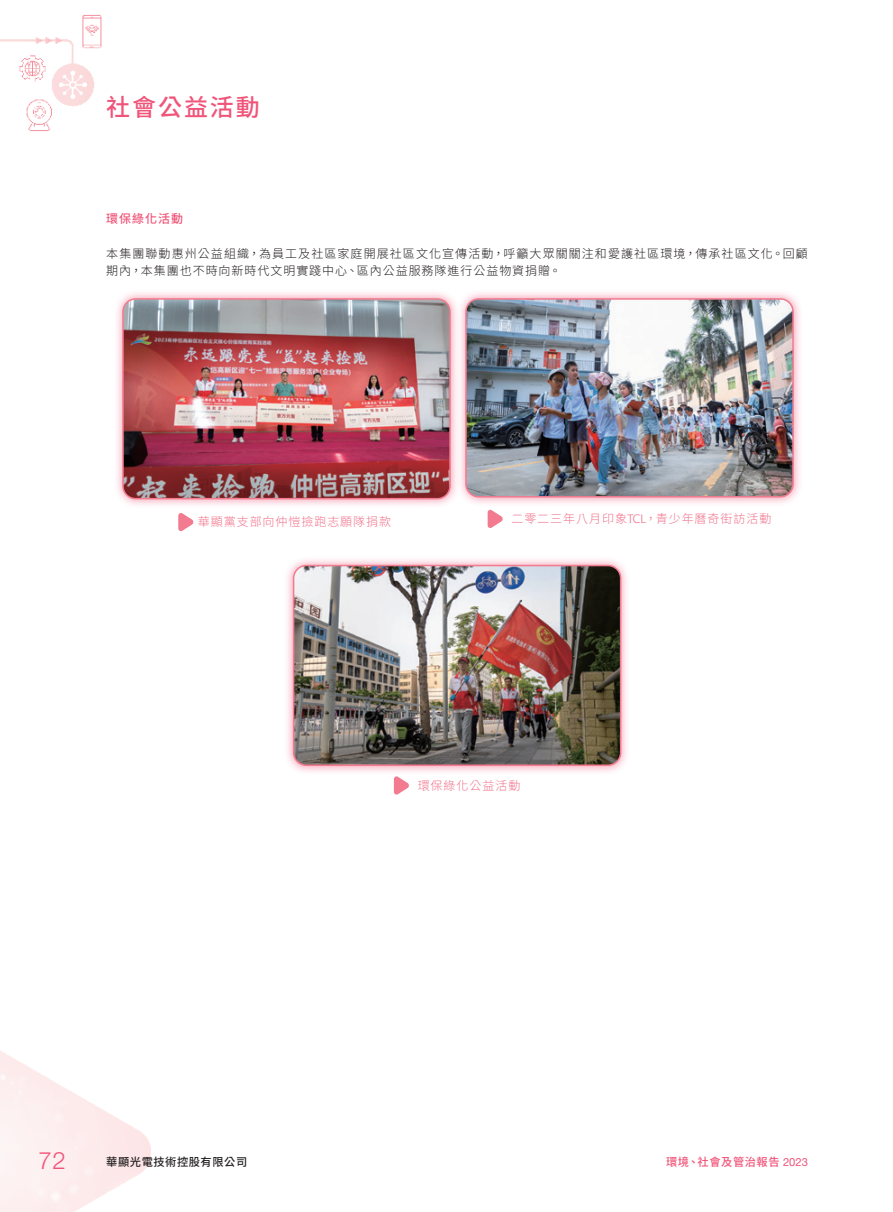
<style>
.page{position:relative;width:893px;height:1212px;background:#fff}
.page>*{position:absolute;margin:0;border:0;box-sizing:border-box;transform-origin:0 0}
.t1{font:500 24px "Source Han Sans TC";letter-spacing:.08em;color:#f05479}
.t2{font:300 24px "Helvetica Neue LT Std";color:#f05479}
.Body_Text{font:300 12px/17.2px "Source Han Sans TC";letter-spacing:.09em;color:#231f20}
.Body_Text-2{font:300 12px "Source Han Sans TC";letter-spacing:.08em;color:#f17189}
.Heading_1{font:500 12px "Source Han Sans TC";letter-spacing:.08em;color:#f05479}
.t3{font:500 11.25px "Source Han Sans TC";letter-spacing:.05em;color:#f05479}
.t4{font:500 11.25px "Source Han Sans TC";letter-spacing:.05em;color:#231f20}
.s1{font-family:"Formata"}
.s2{font-family:"Helvetica Neue LT Std";font-weight:400}
</style>
<div class="page">
<img style="left:0;top:14px;width:488px;height:1198px">
<div style="left:113px;top:289px;width:347px;height:220px;background:#f05479;opacity:.6"></div>
<img style="left:123px;top:299px;width:327px;height:200px">
<div style="left:122px;top:298px;width:329px;height:201px;border:2px solid #f27b8f;border-radius:13px"></div>
<svg style="left:178px;top:512px;width:16px;height:20px"></svg>
<div style="left:456px;top:289px;width:347px;height:217px;background:#f05479;opacity:.6"></div>
<img style="left:466px;top:299px;width:327px;height:198px">
<div style="left:465px;top:298px;width:329px;height:199px;border:2px solid #f27b8f;border-radius:13px"></div>
<svg style="left:488px;top:509px;width:15px;height:19px"></svg>
<div style="left:284px;top:555px;width:346px;height:220px;background:#f05479;opacity:.6"></div>
<img style="left:294px;top:565px;width:327px;height:200px">
<div style="left:293px;top:565px;width:328px;height:201px;border:2px solid #f27b8f;border-radius:13px"></div>
<svg style="left:394px;top:776px;width:15px;height:19px"></svg>
<h1 class="t1" style="left:106px;top:94px;width:155px">社會公益活動</h1>
<p class="Heading_1" style="left:106px;top:212px;width:78px">環保綠化活動</p>
<p class="Body_Text" style="left:106px;top:245px;width:703px">本集團聯動惠州公益組織，為員工及社區家庭開展社區文化宣傳活動，呼籲大眾關關注和愛護社區環境，傳承社區文化。回顧期內，本集團也不時向新時代文明實踐中心、區內公益服務隊進行公益物資捐贈。</p>
<p class="Body_Text-2" style="left:198px;top:515px;width:195px">華顯黨支部向仲愷撿跑志願隊捐款</p>
<p class="Body_Text-2" style="left:511px;top:512px;width:261px">二零二三年八月印象<span class="s1">TCL</span>，青少年曆奇街訪活動</p>
<p class="Body_Text-2" style="left:418px;top:778px;width:104px">環保綠化公益活動</p>
<h1 class="t2" style="left:38px;top:1145px;width:29px">72</h1>
<p class="t4" style="left:106px;top:1155px;width:142px">華顯光電技術控股有限公司</p>
<p class="t3" style="left:666px;top:1155px;width:143px">環境、社會及管治報告 <span class="s2">2023</span></p>
</div>
